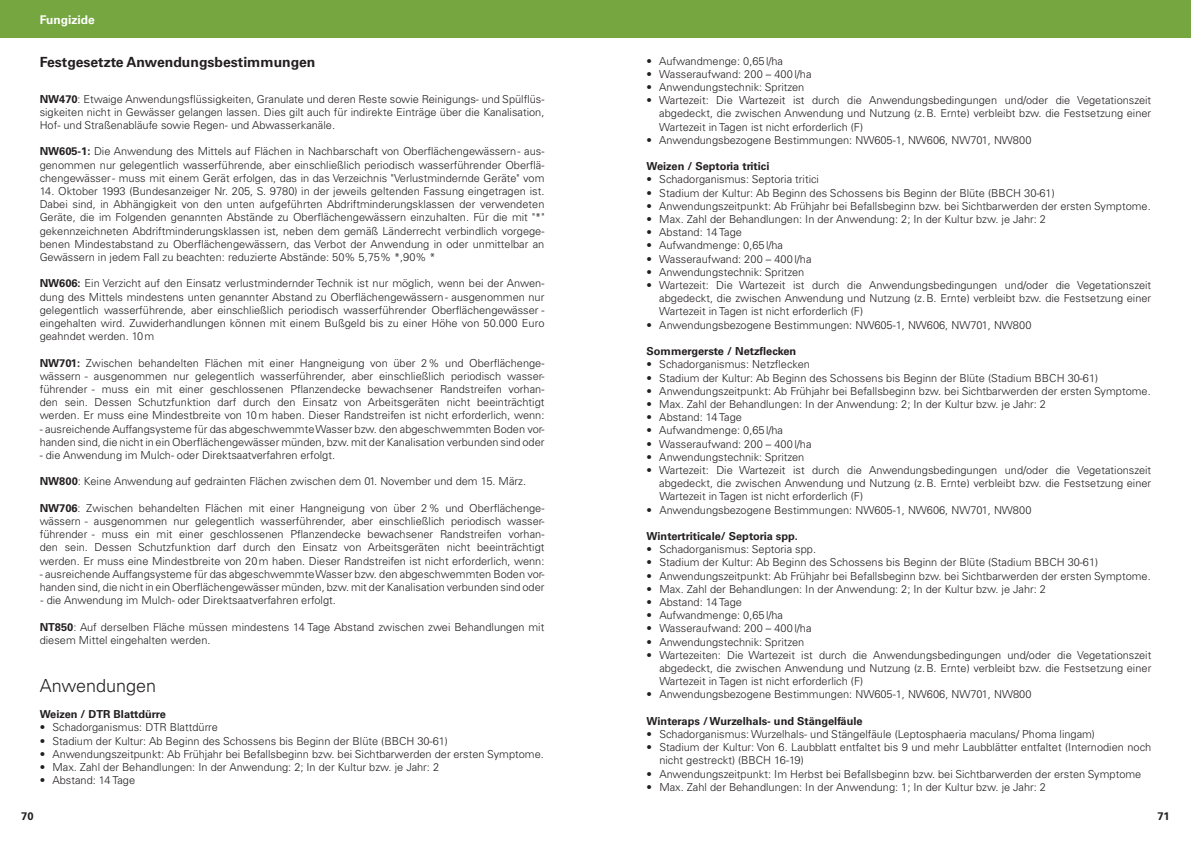
<style>
.page{position:relative;width:1191px;height:842px;background:#fff}
.page>*{position:absolute;margin:0;border:0;box-sizing:border-box;transform-origin:0 0}
.t1{font:300 18px "Univers LT Pro 45";color:#231f20}
.t2{font:700 14px "Univers LT Pro 65";color:#231f20}
.t3{font:700 12px "Univers LT Pro 65";color:#fff}
.t4{font:300 11px/13.2px "Univers LT Pro 45";color:#231f20;text-align:justify}
.t5{font:700 11px "Univers LT Pro 65";color:#231f20}
.s1{font-family:"Univers LT Pro 65";font-weight:700}
</style>
<div class="page">
<div style="left:0;top:0;width:1191px;height:38px;background:#75a640"></div>
<p class="t3" style="left:40px;top:11px;width:57px">Fungizide</p>
<p class="t2" style="left:40px;top:52px;width:277px">Festgesetzte Anwendungsbestimmungen</p>
<p class="t4" style="left:40px;top:92px;width:506px"><span class="s1">NW470</span>: Etwaige Anwendungsflüssigkeiten, Granulate und deren Reste sowie Reinigungs- und Spülflüs&shy;sigkeiten nicht in Gewässer gelangen lassen. Dies gilt auch für indirekte Einträge über die Kanalisation, Hof- und Straßenabläufe sowie Regen- und Abwasserkanäle.</p>
<p class="t4" style="left:40px;top:145px;width:506px"><span class="s1">NW605-1:</span> Die Anwendung des Mittels auf Flächen in Nachbarschaft von Oberflächengewässern - aus&shy;genommen nur gelegentlich wasserführende, aber einschließlich periodisch wasserführender Oberflä&shy;chengewässer - muss mit einem Gerät erfolgen, das in das Verzeichnis "Verlustmindernde Geräte" vom</p>
<p class="t4" style="left:40px;top:184px;width:506px">14. Oktober 1993 (Bundesanzeiger Nr. 205, S. 9780) in der jeweils geltenden Fassung eingetragen ist.<br>Dabei sind, in Abhängigkeit von den unten aufgeführten Abdriftminderungsklassen der verwendeten Geräte, die im Folgenden genannten Abstände zu Oberflächengewässern einzuhalten. Für die mit "*" gekennzeichneten Abdriftminderungsklassen ist, neben dem gemäß Länderrecht verbindlich vorgege&shy;benen Mindestabstand zu Oberflächengewässern, das Verbot der Anwendung in oder unmittelbar an Gewässern in jedem Fall zu beachten: reduzierte Abstände: 50% 5,75% *,90% *</p>
<p class="t4" style="left:40px;top:277px;width:506px"><span class="s1">NW606:</span> Ein Verzicht auf den Einsatz verlustmindernder Technik ist nur möglich, wenn bei der Anwen&shy;dung des Mittels mindestens unten genannter Abstand zu Oberflächengewässern - ausgenommen nur gelegentlich wasserführende, aber einschließlich periodisch wasserführender Oberflächengewässer - eingehalten wird. Zuwiderhandlungen können mit einem Bußgeld bis zu einer Höhe von 50.000 Euro geahndet werden. 10m</p>
<p class="t4" style="left:40px;top:356px;width:506px"><span class="s1">NW701:</span> Zwischen behandelten Flächen mit einer Hangneigung von über 2% und Oberflächenge&shy;wässern - ausgenommen nur gelegentlich wasserführender, aber einschließlich periodisch wasser&shy;führender - muss ein mit einer geschlossenen Pflanzendecke bewachsener Randstreifen vorhan&shy;den sein. Dessen Schutzfunktion darf durch den Einsatz von Arbeitsgeräten nicht beeinträchtigt werden. Er muss eine Mindestbreite von 10m haben. Dieser Randstreifen ist nicht erforderlich, wenn:</p>
<p class="t4" style="left:40px;top:422px;width:506px">- ausreichende Auffangsysteme für das abgeschwemmte Wasser bzw. den abgeschwemmten Boden vor&shy;handen sind, die nicht in ein Oberflächengewässer münden, bzw. mit der Kanalisation verbunden sind oder</p>
<p class="t4" style="left:40px;top:448px;width:297px">- die Anwendung im Mulch- oder Direktsaatverfahren erfolgt.</p>
<p class="t4" style="left:40px;top:475px;width:488px"><span class="s1">NW800</span>: Keine Anwendung auf gedrainten Flächen zwischen dem 01. November und dem 15. März.</p>
<p class="t4" style="left:40px;top:501px;width:506px"><span class="s1">NW706</span>: Zwischen behandelten Flächen mit einer Hangneigung von über 2% und Oberflächenge&shy;wässern - ausgenommen nur gelegentlich wasserführender, aber einschließlich periodisch wasser&shy;führender - muss ein mit einer geschlossenen Pflanzendecke bewachsener Randstreifen vorhan&shy;den sein. Dessen Schutzfunktion darf durch den Einsatz von Arbeitsgeräten nicht beeinträchtigt werden. Er muss eine Mindestbreite von 20m haben. Dieser Randstreifen ist nicht erforderlich, wenn:</p>
<p class="t4" style="left:40px;top:567px;width:506px">- ausreichende Auffangsysteme für das abgeschwemmte Wasser bzw. den abgeschwemmten Boden vor&shy;handen sind, die nicht in ein Oberflächengewässer münden, bzw. mit der Kanalisation verbunden sind oder</p>
<p class="t4" style="left:41px;top:593px;width:297px">- die Anwendung im Mulch- oder Direktsaatverfahren erfolgt.</p>
<p class="t4" style="left:40px;top:620px;width:506px"><span class="s1">NT850</span>: Auf derselben Fläche müssen mindestens 14 Tage Abstand zwischen zwei Behandlungen mit diesem Mittel eingehalten werden.</p>
<h1 class="t1" style="left:40px;top:674px;width:118px">Anwendungen</h1>
<p class="t5" style="left:40px;top:706px;width:128px">Weizen / DTR Blattdürre</p>
<p class="t4" style="left:40px;top:721px;width:180px">• Schadorganismus: DTR Blattdürre</p>
<p class="t4" style="left:40px;top:734px;width:410px">• Stadium der Kultur: Ab Beginn des Schossens bis Beginn der Blüte (BBCH 30-61)</p>
<p class="t4" style="left:40px;top:747px;width:506px">• Anwendungszeitpunkt: Ab Frühjahr bei Befallsbeginn bzw. bei Sichtbarwerden der ersten Symptome.</p>
<p class="t4" style="left:40px;top:760px;width:401px">• Max. Zahl der Behandlungen: In der Anwendung: 2; In der Kultur bzw. je Jahr: 2</p>
<p class="t4" style="left:40px;top:773px;width:97px">• Abstand: 14 Tage</p>
<p class="t4" style="left:646px;top:54px;width:138px">• Aufwandmenge: 0,65l/ha</p>
<p class="t4" style="left:646px;top:67px;width:166px">• Wasseraufwand: 200 – 400l/ha</p>
<p class="t4" style="left:646px;top:80px;width:159px">• Anwendungstechnik: Spritzen</p>
<p class="t4" style="left:659px;top:93px;width:493px;text-indent:-13px">• Wartezeit: Die Wartezeit ist durch die Anwendungsbedingungen und/oder die Vegetationszeit abgedeckt, die zwischen Anwendung und Nutzung (z.B. Ernte) verbleibt bzw. die Festsetzung einer Wartezeit in Tagen ist nicht erforderlich (F)</p>
<p class="t4" style="left:646px;top:133px;width:386px">• Anwendungsbezogene Bestimmungen: NW605-1, NW606, NW701, NW800</p>
<p class="t5" style="left:646px;top:159px;width:124px">Weizen / Septoria tritici</p>
<p class="t4" style="left:646px;top:173px;width:174px">• Schadorganismus: Septoria tritici</p>
<p class="t4" style="left:646px;top:186px;width:410px">• Stadium der Kultur: Ab Beginn des Schossens bis Beginn der Blüte (BBCH 30-61)</p>
<p class="t4" style="left:646px;top:199px;width:506px">• Anwendungszeitpunkt: Ab Frühjahr bei Befallsbeginn bzw. bei Sichtbarwerden der ersten Symptome.</p>
<p class="t4" style="left:646px;top:212px;width:401px">• Max. Zahl der Behandlungen: In der Anwendung: 2; In der Kultur bzw. je Jahr: 2</p>
<p class="t4" style="left:646px;top:225px;width:97px">• Abstand: 14 Tage</p>
<p class="t4" style="left:646px;top:239px;width:138px">• Aufwandmenge: 0,65l/ha</p>
<p class="t4" style="left:646px;top:252px;width:166px">• Wasseraufwand: 200 – 400l/ha</p>
<p class="t4" style="left:646px;top:265px;width:159px">• Anwendungstechnik: Spritzen</p>
<p class="t4" style="left:659px;top:278px;width:493px;text-indent:-13px">• Wartezeit: Die Wartezeit ist durch die Anwendungsbedingungen und/oder die Vegetationszeit abgedeckt, die zwischen Anwendung und Nutzung (z.B. Ernte) verbleibt bzw. die Festsetzung einer Wartezeit in Tagen ist nicht erforderlich (F)</p>
<p class="t4" style="left:646px;top:318px;width:386px">• Anwendungsbezogene Bestimmungen: NW605-1, NW606, NW701, NW800</p>
<p class="t5" style="left:646px;top:343px;width:151px">Sommergerste / Netzflecken</p>
<p class="t4" style="left:646px;top:357px;width:165px">• Schadorganismus: Netzflecken</p>
<p class="t4" style="left:646px;top:371px;width:453px">• Stadium der Kultur: Ab Beginn des Schossens bis Beginn der Blüte (Stadium BBCH 30-61)</p>
<p class="t4" style="left:646px;top:384px;width:506px">• Anwendungszeitpunkt: Ab Frühjahr bei Befallsbeginn bzw. bei Sichtbarwerden der ersten Symptome.</p>
<p class="t4" style="left:646px;top:397px;width:401px">• Max. Zahl der Behandlungen: In der Anwendung: 2; In der Kultur bzw. je Jahr: 2</p>
<p class="t4" style="left:646px;top:410px;width:97px">• Abstand: 14 Tage</p>
<p class="t4" style="left:646px;top:423px;width:138px">• Aufwandmenge: 0,65l/ha</p>
<p class="t4" style="left:646px;top:437px;width:166px">• Wasseraufwand: 200 – 400l/ha</p>
<p class="t4" style="left:646px;top:450px;width:159px">• Anwendungstechnik: Spritzen</p>
<p class="t4" style="left:659px;top:463px;width:493px;text-indent:-13px">• Wartezeit: Die Wartezeit ist durch die Anwendungsbedingungen und/oder die Vegetationszeit abgedeckt, die zwischen Anwendung und Nutzung (z.B. Ernte) verbleibt bzw. die Festsetzung einer Wartezeit in Tagen ist nicht erforderlich (F)</p>
<p class="t4" style="left:646px;top:503px;width:386px">• Anwendungsbezogene Bestimmungen: NW605-1, NW606, NW701, NW800</p>
<p class="t5" style="left:646px;top:528px;width:153px">Wintertriticale/ Septoria spp.</p>
<p class="t4" style="left:646px;top:542px;width:171px">• Schadorganismus: Septoria spp.</p>
<p class="t4" style="left:646px;top:555px;width:453px">• Stadium der Kultur: Ab Beginn des Schossens bis Beginn der Blüte (Stadium BBCH 30-61)</p>
<p class="t4" style="left:646px;top:569px;width:506px">• Anwendungszeitpunkt: Ab Frühjahr bei Befallsbeginn bzw. bei Sichtbarwerden der ersten Symptome.</p>
<p class="t4" style="left:646px;top:582px;width:401px">• Max. Zahl der Behandlungen: In der Anwendung: 2; In der Kultur bzw. je Jahr: 2</p>
<p class="t4" style="left:646px;top:595px;width:97px">• Abstand: 14 Tage</p>
<p class="t4" style="left:646px;top:608px;width:138px">• Aufwandmenge: 0,65l/ha</p>
<p class="t4" style="left:646px;top:621px;width:166px">• Wasseraufwand: 200 – 400l/ha</p>
<p class="t4" style="left:646px;top:635px;width:159px">• Anwendungstechnik: Spritzen</p>
<p class="t4" style="left:659px;top:648px;width:493px;text-indent:-13px">• Wartezeiten: Die Wartezeit ist durch die Anwendungsbedingungen und/oder die Vegetationszeit abgedeckt, die zwischen Anwendung und Nutzung (z.B. Ernte) verbleibt bzw. die Festsetzung einer Wartezeit in Tagen ist nicht erforderlich (F)</p>
<p class="t4" style="left:646px;top:687px;width:386px">• Anwendungsbezogene Bestimmungen: NW605-1, NW606, NW701, NW800</p>
<p class="t5" style="left:646px;top:713px;width:217px">Winteraps / Wurzelhals- und Stängelfäule</p>
<p class="t4" style="left:646px;top:727px;width:450px">• Schadorganismus: Wurzelhals- und Stängelfäule (Leptosphaeria maculans/ Phoma lingam)</p>
<p class="t4" style="left:659px;top:740px;width:493px;text-indent:-13px">• Stadium der Kultur: Von 6. Laubblatt entfaltet bis 9 und mehr Laubblätter entfaltet (Internodien noch nicht gestreckt) (BBCH 16-19)</p>
<p class="t4" style="left:646px;top:767px;width:496px">• Anwendungszeitpunkt: Im Herbst bei Befallsbeginn bzw. bei Sichtbarwerden der ersten Symptome</p>
<p class="t4" style="left:646px;top:780px;width:401px">• Max. Zahl der Behandlungen: In der Anwendung: 1; In der Kultur bzw. je Jahr: 2</p>
<p class="t5" style="left:21px;top:808px;width:14px">70</p>
<p class="t5" style="left:1157px;top:808px;width:14px">71</p>
</div>
